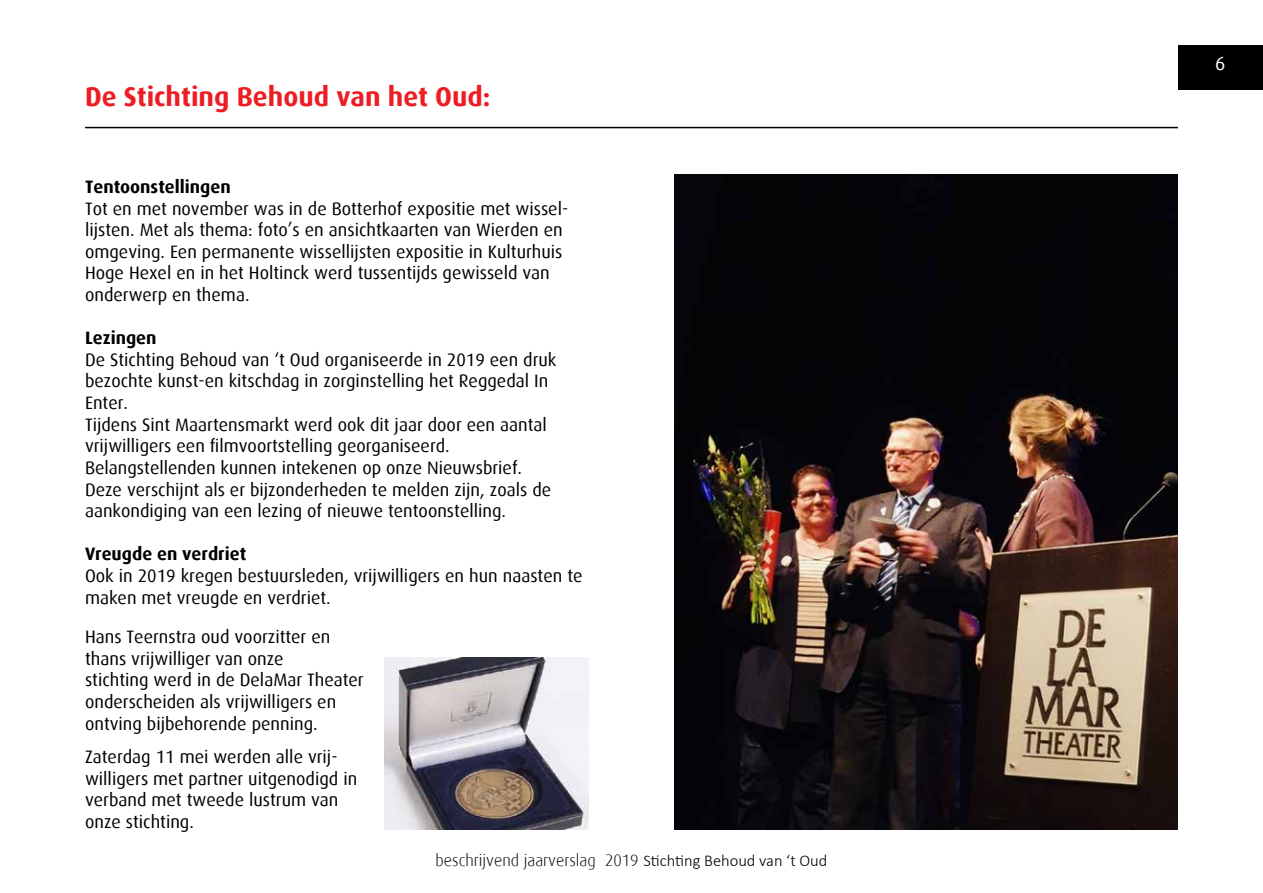
<style>
.page{position:relative;width:1263px;height:893px;background:#fff}
.page>*{position:absolute;margin:0;border:0;box-sizing:border-box;transform-origin:0 0}
.t1{font:700 27px "Dax";color:#ed1d24}
.t2{font:19.5px "Dax";color:#fff}
.t3{font:18px/21.6px "Dax";color:#000}
.t4{font:700 18px "Dax";color:#000}
.t5{font:300 16.5px "Dax";color:#000}
.s1{font-family:"Calibri"}
</style>
<div class="page">
<div style="left:1178px;top:45px;width:85px;height:45px;background:#000"></div>
<hr style="left:85px;top:127px;width:1093px;height:1px;background:#000">
<img style="left:385px;top:657px;width:204px;height:172px">
<img style="left:674px;top:175px;width:504px;height:654px">
<h1 class="t1" style="left:85px;top:82px;width:407px">De Stichting Behoud van het Oud:</h1>
<p class="t4" style="left:85px;top:177px;width:147px">Tentoonstellingen</p>
<p class="t3" style="left:85px;top:198px;width:485px">Tot en met november was in de Botterhof expositie met wissel&shy;lijsten. Met als thema: foto’s en ansichtkaarten van Wierden en omgeving. Een permanente wissellijsten expositie in Kulturhuis Hoge Hexel en in het Holtinck werd tussentijds gewisseld van onderwerp en thema.</p>
<p class="t4" style="left:85px;top:328px;width:73px">Lezingen</p>
<p class="t3" style="left:85px;top:349px;width:473px">De Stichting Behoud van ‘t Oud organiseerde in 2019 een druk bezochte kunst-en kitschdag in zorginstelling het Reggedal In Enter.<br>Tijdens Sint Maartensmarkt werd ook dit jaar door een aantal vrijwilligers een filmvoortstelling georganiseerd.<br>Belangstellenden kunnen intekenen op onze Nieuwsbrief.<br>Deze verschijnt als er bijzonderheden te melden zijn, zoals de aankondiging van een lezing of nieuwe tentoonstelling.</p>
<p class="t4" style="left:85px;top:544px;width:163px">Vreugde en verdriet</p>
<p class="t3" style="left:85px;top:565px;width:499px">Ook in 2019 kregen bestuursleden, vrijwilligers en hun naasten te maken met vreugde en verdriet.</p>
<p class="t3" style="left:85px;top:626px;width:280px">Hans Teernstra oud voorzitter en thans vrijwilliger van onze<br>stichting werd in de DelaMar Theater onderscheiden als vrijwilligers en ontving bijbehorende penning.</p>
<p class="t3" style="left:85px;top:746px;width:274px">Zaterdag 11 mei werden alle vrij&shy;willigers met partner uitgenodigd in verband met tweede lustrum van onze stichting.</p>
<p class="t5" style="left:436px;top:851px;width:393px">beschrijvend jaarverslag 2019 <span class="s1">Stichting Behoud van ‘t Oud</span></p>
<p class="t2" style="left:1215px;top:53px;width:12px">6</p>
</div>
